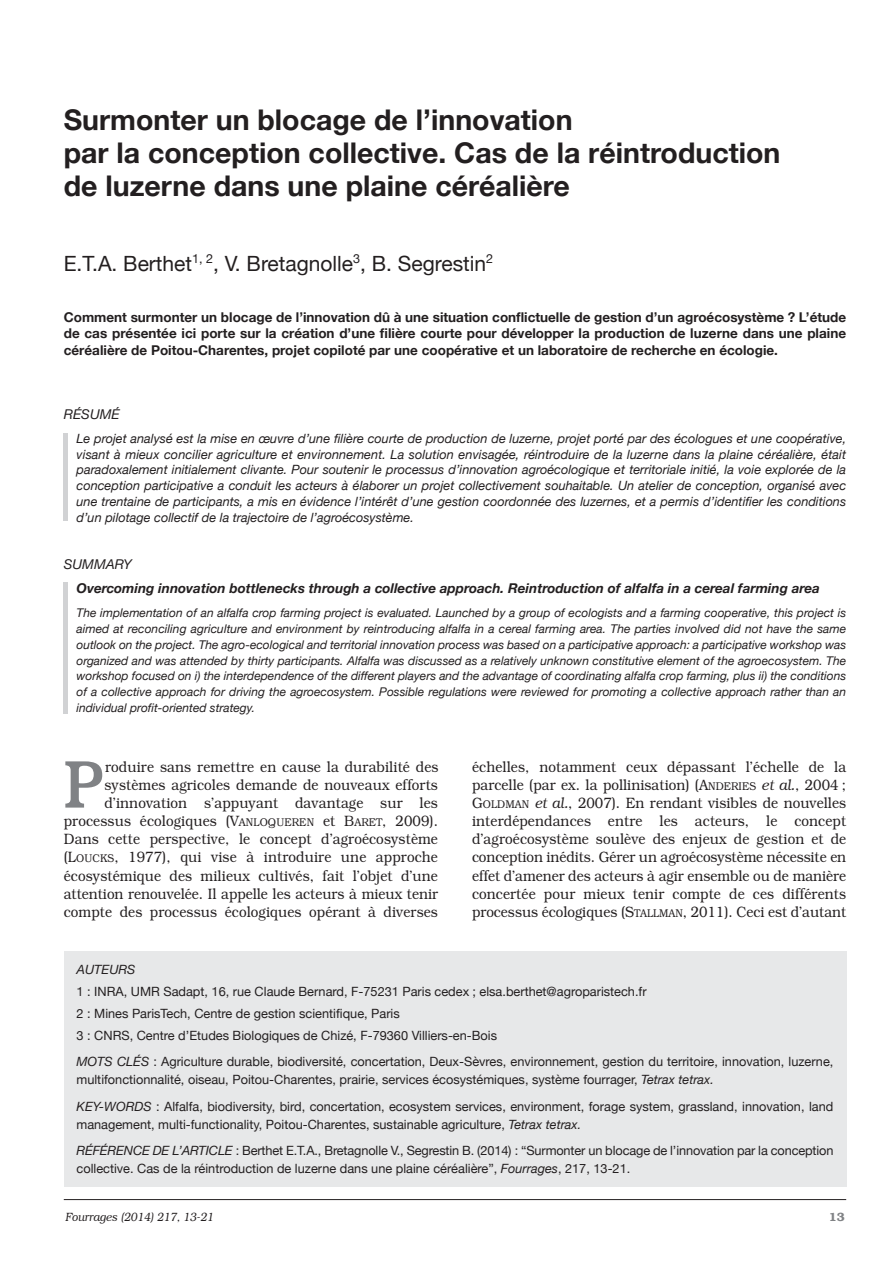
<style>
.page{position:relative;width:893px;height:1263px;background:#fff}
.page>*{position:absolute;margin:0;border:0;box-sizing:border-box;transform-origin:0 0}
.t1{font:500 67.8px "Bookman";color:#808285;scale:.9 1}
.t2{font:700 28.5px/33px "Helvetica Neue";color:#231f20}
.t3{font:21px "Helvetica Neue";color:#231f20}
.t4{font:300 15px/18.1px "Bookman";letter-spacing:.01em;color:#231f20;text-align:right;scale:.9 1}
.t5{font:700 13.5px/16.5px "Helvetica Neue";color:#231f20;text-align:justify}
.t6{font:italic 700 13.5px "Helvetica Neue";color:#231f20}
.t7{font:italic 13.5px "Helvetica Neue";color:#231f20}
.t8{font:12.75px/18px "Helvetica Neue";color:#231f20}
.t9{font:italic 12.75px/15.8px "Helvetica Neue";color:#231f20;text-align:justify}
.t10{font:italic 12px/15.8px "Helvetica Neue";color:#231f20;text-align:justify}
.t11{font:italic 300 12px "Bookman";color:#231f20;scale:.9 1}
.t12{font:600 12px "Bookman";color:#808285}
.s1{font-size:11.25px}
.s2{font-style:italic}
</style>
<div class="page">
<hr style="left:64px;top:1199px;width:782px;height:1px;background:#231f20">
<div style="left:64px;top:951px;width:782px;height:235px;background:#e7e8e9"></div>
<hr style="left:64px;top:433px;width:4px;height:88px;background:#d1d2d4">
<hr style="left:64px;top:581px;width:4px;height:132px;background:#d1d2d4">
<h2 class="t2" style="left:64px;top:103px;width:718px">Surmonter un blocage de l’innovation<br>par la conception collective. Cas de la réintroduction de luzerne dans une plaine céréalière</h2>
<h3 class="t3" style="left:64px;top:251px;width:431px">E.T.A. Berthet<sup>1,</sup> <sup>2</sup>, V. Bretagnolle<sup>3</sup>, B. Segrestin<sup>2</sup></h3>
<p class="t5" style="left:64px;top:309px;width:784px">Comment surmonter un blocage de l’innovation dû à une situation conflictuelle de gestion d’un agroécosystème ? L’étude de cas présentée ici porte sur la création d’une filière courte pour développer la production de luzerne dans une plaine céréalière de Poitou-Charentes, projet copiloté par une coopérative et un laboratoire de recherche en écologie.</p>
<p class="t7" style="left:64px;top:406px;width:57px">RÉSUMÉ</p>
<p class="t9" style="left:77px;top:430px;width:771px">Le projet analysé est la mise en œuvre d’une filière courte de production de luzerne, projet porté par des écologues et une coopérative, visant à mieux concilier agriculture et environnement. La solution envisagée, réintroduire de la luzerne dans la plaine céréalière, était paradoxalement initialement clivante. Pour soutenir le processus d’innovation agroécologique et territoriale initié, la voie explorée de la conception participative a conduit les acteurs à élaborer un projet collectivement souhaitable. Un atelier de conception, organisé avec une trentaine de participants, a mis en évidence l’intérêt d’une gestion coordonnée des luzernes, et a permis d’identifier les conditions d’un pilotage collectif de la trajectoire de l’agroécosystème.</p>
<p class="t7" style="left:64px;top:556px;width:69px">SUMMARY</p>
<p class="t6" style="left:77px;top:580px;width:745px">Overcoming innovation bottlenecks through a collective approach. Reintroduction of alfalfa in a cereal farming area</p>
<p class="t10" style="left:77px;top:605px;width:771px">The implementation of an alfalfa crop farming project is evaluated. Launched by a group of ecologists and a farming cooperative, this project is aimed at reconciling agriculture and environment by reintroducing alfalfa in a cereal farming area. The parties involved did not have the same outlook on the project. The agro-ecological and territorial innovation process was based on a participative approach: a participative workshop was organized and was attended by thirty participants. Alfalfa was discussed as a relatively unknown constitutive element of the agroecosystem. The workshop focused on i) the interdependence of the different players and the advantage of coordinating alfalfa crop farming, plus ii) the conditions of a collective approach for driving the agroecosystem. Possible regulations were reviewed for promoting a collective approach rather than an individual profit-oriented strategy.</p>
<p class="t4" style="left:64px;top:757px;width:418px">roduire sans remettre en cause la durabilité des systèmes agricoles demande de nouveaux efforts d’innovation s’appuyant davantage sur les processus écologiques (V<span class="s1">ANLOQUEREN</span> et B<span class="s1">ARET</span>, 2009).<br>Dans cette perspective, le concept d’agroécosystème (L<span class="s1">OUCKS</span>, 1977), qui vise à introduire une approche écosystémique des milieux cultivés, fait l’objet d’une attention renouvelée. Il appelle les acteurs à mieux tenir compte des processus écologiques opérant à diverses</p>
<p class="t4" style="left:472px;top:757px;width:417px;text-align:justify">échelles, notamment ceux dépassant l’échelle de la parcelle (par ex. la pollinisation) (A<span class="s1">NDERIES</span> <span class="s2">et al.</span>, 2004 ; G<span class="s1">OLDMAN</span> <span class="s2">et al.</span>, 2007). En rendant visibles de nouvelles interdépendances entre les acteurs, le concept d’agroécosystème soulève des enjeux de gestion et de conception inédits. Gérer un agroécosystème nécessite en effet d’amener des acteurs à agir ensemble ou de manière concertée pour mieux tenir compte de ces différents processus écologiques (S<span class="s1">TALLMAN</span>, 2011). Ceci est d’autant</p>
<h1 class="t1" style="left:64px;top:761px;width:47px">P</h1>
<p class="t9" style="left:77px;top:961px;width:61px">AUTEURS</p>
<p class="t8" style="left:77px;top:980px;width:571px;line-height:22px">1 : INRA, UMR Sadapt, 16, rue Claude Bernard, F-75231 Paris cedex ; elsa.berthet@agroparistech.fr<br>2 : Mines ParisTech, Centre de gestion scientifique, Paris<br>3 : CNRS, Centre d’Etudes Biologiques de Chizé, F-79360 Villiers-en-Bois</p>
<p class="t8" style="left:77px;top:1052px;width:758px"><span class="s2">MOTS CLÉS</span> : Agriculture durable, biodiversité, concertation, Deux-Sèvres, environnement, gestion du territoire, innovation, luzerne, multifonctionnalité, oiseau, Poitou-Charentes, prairie, services écosystémiques, système fourrager, <span class="s2">Tetrax tetrax.</span></p>
<p class="t8" style="left:76px;top:1097px;width:758px"><span class="s2">KEY-WORDS</span> : Alfalfa, biodiversity, bird, concertation, ecosystem services, environment, forage system, grassland, innovation, land management, multi-functionality, Poitou-Charentes, sustainable agriculture, <span class="s2">Tetrax tetrax.</span></p>
<p class="t8" style="left:76px;top:1141px;width:758px"><span class="s2">RÉFÉRENCE DE L’ARTICLE</span> : Berthet E.T.A., Bretagnolle V., Segrestin B. (2014) : “Surmonter un blocage de l’innovation par la conception collective. Cas de la réintroduction de luzerne dans une plaine céréalière”, <span class="s2">Fourrages</span>, 217, 13-21.</p>
<p class="t11" style="left:65px;top:1209px;width:166px">Fourrages (2014) 217, 13-21</p>
<p class="t12" style="left:829px;top:1209px;width:17px">13</p>
</div>
